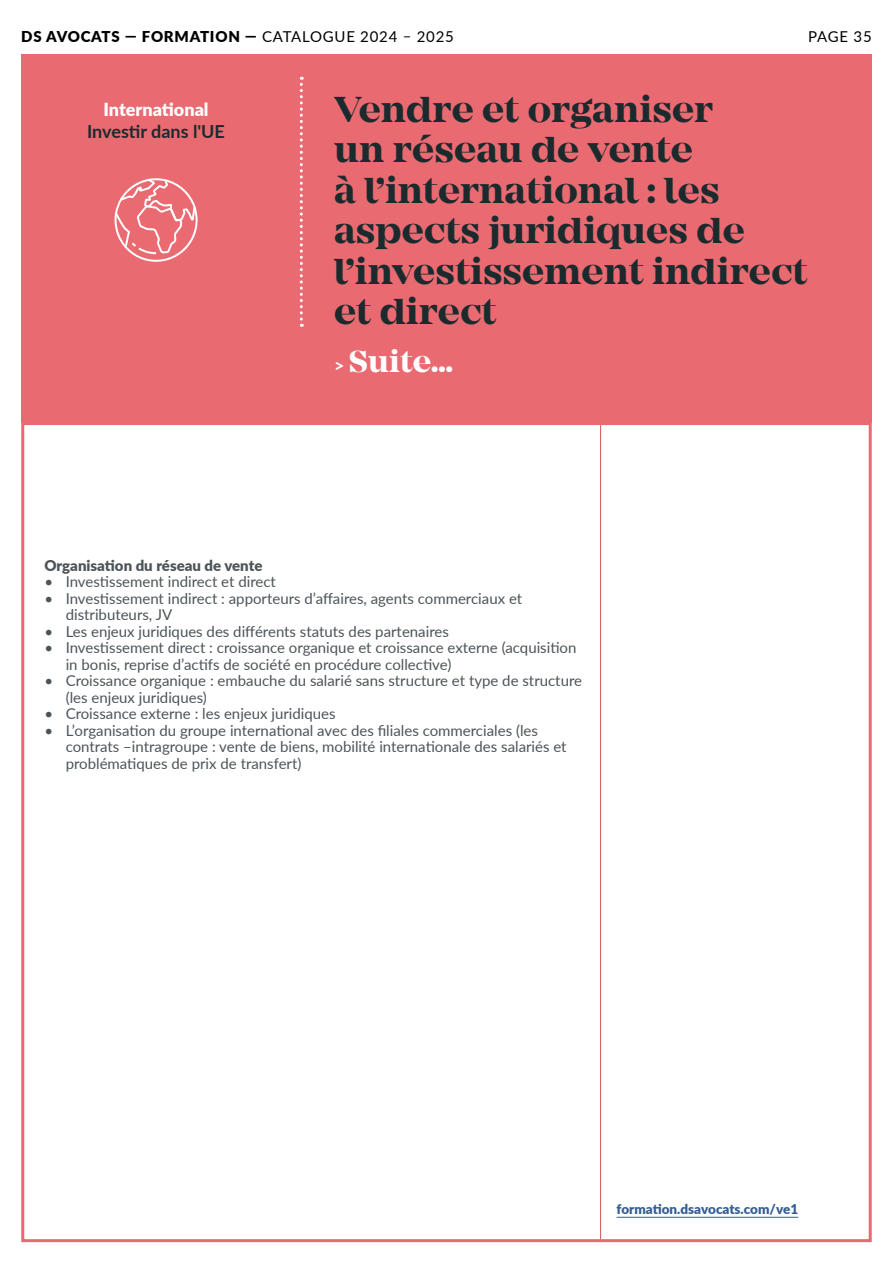
<style>
.page{position:relative;width:893px;height:1263px;background:#fff}
.page>*{position:absolute;margin:0;border:0;box-sizing:border-box;transform-origin:0 0}
.t1{font:700 37.5px/40.5px "Mirador";color:#1b2b2d}
.t2{font:700 31.5px "Mirador";color:#fff}
.t3{font:700 18px "Lato";color:#1b2b2d}
.t4{font:900 18px "Lato";color:#fff}
.t5{font:15px/16.5px "Lato";color:#4d5458}
.t6{font:900 15px "Lato";letter-spacing:.05em;color:#000}
.t7{font:900 15px "Lato";color:#4d5458}
.t8{font:15px "Lato";letter-spacing:.04em;color:#000}
.t9{font:900 13.5px "Lato";color:#325d95}
.s1{font-weight:400}
.s2{font-family:"Lato";font-size:18px}
</style>
<div class="page">
<div style="left:21px;top:54px;width:851px;height:368px;background:#e96a71"></div>
<hr style="left:600px;top:425px;width:1px;height:814px;background:#d25449">
<svg style="left:300px;top:77px;width:3px;height:250px"></svg>
<svg style="left:115px;top:178px;width:83px;height:84px"></svg>
<hr style="left:617px;top:1217px;width:181px;height:1px;background:#325d95">
<p class="t6" style="left:21px;top:26px;width:434px">DS AVOCATS — FORMATION — <span class="s1">CATALOGUE 2024 – 2025</span></p>
<p class="t8" style="left:808px;top:26px;width:65px">PAGE 35</p>
<p class="t4" style="left:103px;top:96px;width:107px">International</p>
<p class="t3" style="left:87px;top:118px;width:139px">Investir dans l'UE</p>
<h1 class="t1" style="left:334px;top:90px;width:475px">Vendre et organiser<br>un réseau de vente<br>à l’international : les aspects juridiques de l’investissement indirect et direct</h1>
<h2 class="t2" style="left:334px;top:343px;width:120px"><span class="s2">&gt;</span> Suite…</h2>
<p class="t7" style="left:44px;top:554px;width:220px">Organisation du réseau de vente</p>
<p class="t5" style="left:44px;top:573px;width:233px">• Investissement indirect et direct</p>
<p class="t5" style="left:66px;top:589px;width:458px;text-indent:-21px">• Investissement indirect : apporteurs d’affaires, agents commerciaux et distributeurs, JV</p>
<p class="t5" style="left:44px;top:622px;width:406px">• Les enjeux juridiques des différents statuts des partenaires</p>
<p class="t5" style="left:66px;top:639px;width:512px;text-indent:-21px">• Investissement direct : croissance organique et croissance externe (acquisition in bonis, reprise d’actifs de société en procédure collective)</p>
<p class="t5" style="left:66px;top:672px;width:518px;text-indent:-21px">• Croissance organique : embauche du salarié sans structure et type de structure (les enjeux juridiques)</p>
<p class="t5" style="left:44px;top:705px;width:293px">• Croissance externe : les enjeux juridiques</p>
<p class="t5" style="left:66px;top:721px;width:502px;text-indent:-21px">• L’organisation du groupe international avec des filiales commerciales (les contrats –intragroupe : vente de biens, mobilité internationale des salariés et problématiques de prix de transfert)</p>
<p class="t9" style="left:617px;top:1199px;width:183px">formation.dsavocats.com/ve1</p>
</div>
